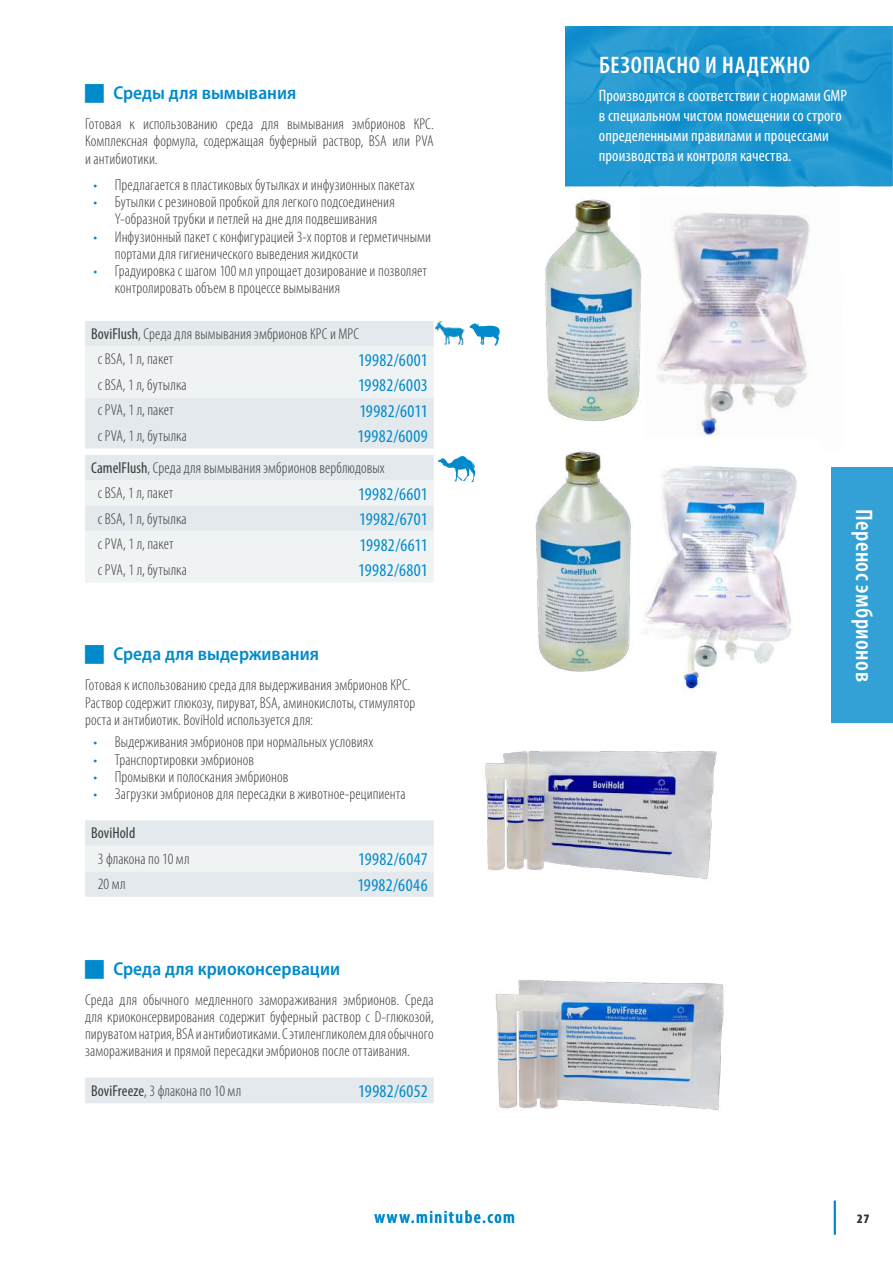
<style>
.page{position:relative;width:893px;height:1263px;background:#fff}
.page>*{position:absolute;margin:0;border:0;box-sizing:border-box;transform-origin:0 0}
.t1{font:600 condensed 24px "Myriad Pro";letter-spacing:.02em;color:#fff}
.t2{font:600 semi-condensed 18.75px "Myriad Pro";letter-spacing:.005em;color:#008acb}
.t3{font:condensed 18px "Myriad Pro";letter-spacing:.015em;color:#008acb}
.t4{font:600 condensed 18px "Myriad Pro";letter-spacing:.08em;color:#008acb}
.t5{font:condensed 16.5px/19.8px "Myriad Pro";letter-spacing:.005em;color:#fff}
.t6{font:300 condensed 15.75px/17.2px "Myriad Pro";letter-spacing:.005em;color:#3b3b3a}
.t7{font:condensed 15.75px "Myriad Pro";letter-spacing:.005em;color:#3b3b3a}
.t8{font:700 condensed 12.75px "Myriad Pro";color:#3b3b3a}
.s1{color:#008acb}
.s2{font-weight:400}
</style>
<div class="page">
<hr style="left:834px;top:1200px;width:2px;height:35px;background:#008acb">
<div style="left:831px;top:468px;width:62px;height:255px;background:#33a1d5"></div>
<img style="left:485px;top:751px;width:232px;height:129px">
<img style="left:495px;top:980px;width:232px;height:130px">
<svg style="left:85px;top:321px;width:349px;height:782px"></svg>
<svg style="left:85px;top:346px;width:349px;height:525px"></svg>
<svg style="left:566px;top:27px;width:327px;height:159px;fill:#2098d1"></svg>
<svg style="left:470px;top:323px;width:30px;height:22px"></svg>
<img style="left:435px;top:321px;width:29px;height:24px">
<svg style="left:438px;top:456px;width:37px;height:26px"></svg>
<img style="left:657px;top:212px;width:153px;height:224px">
<img style="left:545px;top:199px;width:97px;height:222px">
<img style="left:535px;top:451px;width:98px;height:221px">
<img style="left:645px;top:466px;width:152px;height:228px">
<svg style="left:85px;top:645px;width:19px;height:19px"></svg>
<svg style="left:85px;top:959px;width:19px;height:19px"></svg>
<p class="t2" style="left:113px;top:81px;width:185px">Среды для вымывания</p>
<p class="t6" style="left:85px;top:115px;width:350px;text-align:justify">Готовая к использованию среда для вымывания эмбрионов КРС.<br>Комплексная формула, содержащая буферный раствор, BSA или PVA и антибиотики.</p>
<p class="t6" style="left:94px;top:176px;width:323px"><span class="s1">•</span> Предлагается в пластиковых бутылках и инфузионных пакетах</p>
<p class="t6" style="left:94px;top:193px;width:303px;text-align:center"><span class="s1">•</span> Бутылки с резиновой пробкой для легкого подсоединения<br>Y-образной трубки и петлей на дне для подвешивания</p>
<p class="t6" style="left:115px;top:228px;width:318px;text-indent:-21px"><span class="s1">•</span> Инфузионный пакет с конфигурацией 3-х портов и герметичными портами для гигиенического выведения жидкости</p>
<p class="t6" style="left:115px;top:262px;width:314px;text-indent:-21px"><span class="s1">•</span> Градуировка с шагом 100 мл упрощает дозирование и позволяет контролировать объем в процессе вымывания</p>
<p class="t6" style="left:98px;top:321px;width:263px;line-height:25.5px;text-indent:-7px"><span class="s2">BoviFlush</span>, Среда для вымывания эмбрионов КРС и МРС c BSA, 1 л, пакет</p>
<p class="t3" style="left:358px;top:349px;width:71px">19982/6001</p>
<p class="t6" style="left:98px;top:376px;width:90px">c BSA, 1 л, бутылка</p>
<p class="t3" style="left:358px;top:375px;width:71px">19982/6003</p>
<p class="t6" style="left:98px;top:401px;width:77px">c PVA, 1 л, пакет</p>
<p class="t3" style="left:359px;top:400px;width:70px">19982/6011</p>
<p class="t6" style="left:98px;top:427px;width:91px">c PVA, 1 л, бутылка</p>
<p class="t3" style="left:358px;top:426px;width:72px">19982/6009</p>
<p class="t6" style="left:98px;top:455px;width:288px;line-height:25.5px;text-indent:-7px"><span class="s2">CamelFlush</span>, Среда для вымывания эмбрионов верблюдовых c BSA, 1 л, пакет</p>
<p class="t3" style="left:358px;top:483px;width:71px">19982/6601</p>
<p class="t6" style="left:98px;top:510px;width:90px">c BSA, 1 л, бутылка</p>
<p class="t3" style="left:359px;top:509px;width:70px">19982/6701</p>
<p class="t6" style="left:98px;top:535px;width:77px">c PVA, 1 л, пакет</p>
<p class="t3" style="left:359px;top:534px;width:70px">19982/6611</p>
<p class="t6" style="left:98px;top:561px;width:91px">c PVA, 1 л, бутылка</p>
<p class="t3" style="left:358px;top:560px;width:71px">19982/6801</p>
<p class="t2" style="left:113px;top:642px;width:207px">Среда для выдерживания</p>
<p class="t6" style="left:85px;top:676px;width:332px">Готовая к использованию среда для выдерживания эмбрионов КРС.<br>Раствор содержит глюкозу, пируват, BSA, аминокислоты, стимулятор роста и антибиотик. BoviHold используется для:</p>
<p class="t6" style="left:94px;top:733px;width:281px"><span class="s1">•</span> Выдерживания эмбрионов при нормальных условиях</p>
<p class="t6" style="left:94px;top:751px;width:162px"><span class="s1">•</span> Транспортировки эмбрионов</p>
<p class="t6" style="left:94px;top:768px;width:196px"><span class="s1">•</span> Промывки и полоскания эмбрионов</p>
<p class="t6" style="left:94px;top:785px;width:314px"><span class="s1">•</span> Загрузки эмбрионов для пересадки в животное-реципиента</p>
<p class="t7" style="left:91px;top:823px;width:46px">BoviHold</p>
<p class="t6" style="left:98px;top:850px;width:93px">3 флакона по 10 мл</p>
<p class="t3" style="left:358px;top:848px;width:71px">19982/6047</p>
<p class="t6" style="left:98px;top:875px;width:29px">20 мл</p>
<p class="t3" style="left:357px;top:874px;width:72px">19982/6046</p>
<p class="t2" style="left:113px;top:957px;width:228px">Среда для криоконсервации</p>
<p class="t6" style="left:85px;top:991px;width:350px;text-align:justify">Среда для обычного медленного замораживания эмбрионов. Среда для криоконсервирования содержит буферный раствор с D-глюкозой, пируватом натрия, BSA и антибиотиками. С этиленгликолем для обычного замораживания и прямой пересадки эмбрионов после оттаивания.</p>
<p class="t6" style="left:91px;top:1081px;width:152px"><span class="s2">BoviFreeze</span>, 3 флакона по 10 мл</p>
<p class="t3" style="left:358px;top:1080px;width:71px">19982/6052</p>
<h1 class="t1" style="left:599px;top:50px;width:212px">БЕЗОПАСНО И НАДЕЖНО</h1>
<p class="t5" style="left:599px;top:86px;width:250px">Производится в соответствии с нормами GMP в специальном чистом помещении со строго определенными правилами и процессами производства и контроля качества.</p>
<h1 class="t1" style="left:879px;top:509px;width:174px;rotate:90deg">Перенос эмбрионов</h1>
<p class="t4" style="left:374px;top:1205px;width:142px">www.minitube.com</p>
<p class="t8" style="left:857px;top:1211px;width:13px">27</p>
</div>
